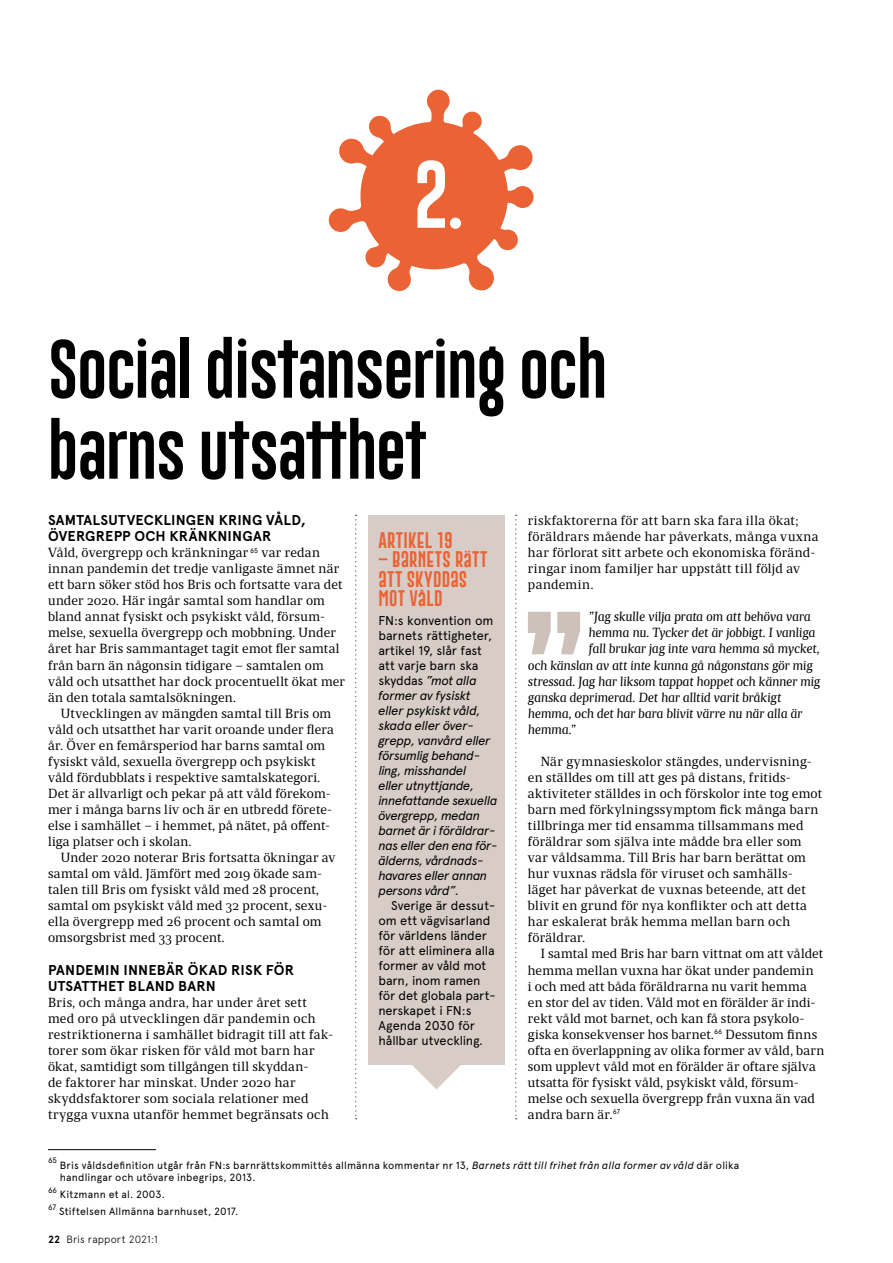
<style>
.page{position:relative;width:893px;height:1263px;background:#fff}
.page>*{position:absolute;margin:0;border:0;box-sizing:border-box;transform-origin:0 0}
.t1{font:69.3px "Bris Gobold Extra 2";color:#fff}
.t2{font:700 60px/81px "Bris Gobold";letter-spacing:-.02em;color:#000}
.t3{font:16.5px/19.5px "Bris Gobold Extra 2";letter-spacing:.01em;color:#eb6234}
.t4{font:700 14.25px/16px "Apercu";letter-spacing:.015em;color:#000}
.t5{font:13.2px/16px "Maga";letter-spacing:.02em;color:#000}
.t6{font:italic 13.2px "Maga";color:#000}
.t7{font:italic 12.75px/15px "Apercu";letter-spacing:-.035em;color:#000}
.t8{font:12.75px/15px "Apercu";letter-spacing:-.01em;color:#000}
.t9{font:10.5px/12.6px "Apercu";letter-spacing:.02em;color:#000}
.t10{font:300 10.5px "Apercu";letter-spacing:.01em;color:#000}
.t11{font:7.8px "Apercu";color:#000}
.s1{font-style:italic}
.s2{font-style:normal}
.s3{font-weight:700}
</style>
<div class="page">
<svg style="left:328px;top:90px;width:206px;height:201px"></svg>
<div style="left:368px;top:515px;width:137px;height:550px;background:#d7ccc6"></div>
<svg style="left:412px;top:1065px;width:49px;height:24px"></svg>
<hr style="left:48px;top:1149px;width:108px;height:1px;background:#000">
<svg style="left:528px;top:612px;width:52px;height:42px"></svg>
<svg style="left:355px;top:514px;width:2px;height:605px"></svg>
<svg style="left:515px;top:514px;width:2px;height:605px"></svg>
<h1 class="t1" style="left:413px;top:150px;width:54px">2.</h1>
<h2 class="t2" style="left:48px;top:333px;width:561px">Social distansering och barns utsatthet</h2>
<p class="t4" style="left:48px;top:512px;width:259px">SAMTALSUTVECKLINGEN KRING VÅLD,<br>ÖVERGREPP OCH KRÄNKNINGAR</p>
<p class="t5" style="left:48px;top:545px;width:299px">Våld, övergrepp och kränkningar <sup>65</sup> var redan innan pandemin det tredje vanligaste ämnet när ett barn söker stöd hos Bris och fortsatte vara det under 2020. Här ingår samtal som handlar om bland annat fysiskt och psykiskt våld, försum&shy;melse, sexuella övergrepp och mobbning. Under året har Bris sammantaget tagit emot fler samtal från barn än någonsin tidigare – samtalen om våld och utsatthet har dock procentuellt ökat mer än den totala samtalsökningen.</p>
<p class="t5" style="left:48px;top:705px;width:287px;text-indent:13px">Utvecklingen av mängden samtal till Bris om våld och utsatthet har varit oroande under flera år. Över en femårsperiod har barns samtal om fysiskt våld, sexuella övergrepp och psykiskt våld fördubblats i respektive samtalskategori.<br>Det är allvarligt och pekar på att våld förekom&shy;mer i många barns liv och är en utbredd förete&shy;else i samhället – i hemmet, på nätet, på offent&shy;liga platser och i skolan.</p>
<p class="t5" style="left:48px;top:849px;width:289px;text-indent:13px">Under 2020 noterar Bris fortsatta ökningar av samtal om våld. Jämfört med 2019 ökade sam&shy;talen till Bris om fysiskt våld med 28 procent, samtal om psykiskt våld med 32 procent, sexu&shy;ella övergrepp med 26 procent och samtal om omsorgsbrist med 33 procent.</p>
<p class="t4" style="left:48px;top:961px;width:248px">PANDEMIN INNEBÄR ÖKAD RISK FÖR<br>UTSATTHET BLAND BARN</p>
<p class="t5" style="left:48px;top:994px;width:287px">Bris, och många andra, har under året sett med oro på utvecklingen där pandemin och restriktionerna i samhället bidragit till att fak&shy;torer som ökar risken för våld mot barn har ökat, samtidigt som tillgången till skyddan-<br>de faktorer har minskat. Under 2020 har skyddsfaktorer som sociala relationer med trygga vuxna utanför hemmet begränsats och</p>
<p class="t11" style="left:48px;top:1156px;width:11px">65</p>
<p class="t9" style="left:60px;top:1158px;width:681px">Bris våldsdefinition utgår från FN:s barnrättskommittés allmänna kommentar nr 13, <span class="s1">Barnets rätt till frihet från alla former av våld</span> där olika handlingar och utövare inbegrips, 2013.</p>
<p class="t11" style="left:48px;top:1185px;width:10px">66</p>
<p class="t9" style="left:60px;top:1188px;width:107px">Kitzmann et al. 2003.</p>
<p class="t11" style="left:48px;top:1202px;width:10px">67</p>
<p class="t9" style="left:59px;top:1205px;width:181px">Stiftelsen Allmänna barnhuset, 2017.</p>
<p class="t5" style="left:528px;top:512px;width:292px">riskfaktorerna för att barn ska fara illa ökat; föräldrars mående har påverkats, många vuxna har förlorat sitt arbete och ekonomiska föränd&shy;ringar inom familjer har uppstått till följd av pandemin.</p>
<p class="t6" style="left:589px;top:609px;width:223px">”Jag skulle vilja prata om att behöva vara</p>
<p class="t6" style="left:589px;top:625px;width:228px">hemma nu. Tycker det är jobbigt. I vanliga</p>
<p class="t6" style="left:589px;top:641px;width:232px">fall brukar jag inte vara hemma så mycket,</p>
<p class="t6" style="left:528px;top:657px;width:286px">och känslan av att inte kunna gå någonstans gör mig</p>
<p class="t6" style="left:528px;top:673px;width:294px">stressad. Jag har liksom tappat hoppet och känner mig</p>
<p class="t6" style="left:528px;top:689px;width:255px">ganska deprimerad. Det har alltid varit bråkigt</p>
<p class="t6" style="left:528px;top:705px;width:276px">hemma, och det har bara blivit värre nu när alla är</p>
<p class="t6" style="left:528px;top:721px;width:49px">hemma.”</p>
<p class="t5" style="left:528px;top:753px;width:296px;text-indent:13px">När gymnasieskolor stängdes, undervisning&shy;en ställdes om till att ges på distans, fritids&shy;aktiviteter ställdes in och förskolor inte tog emot barn med förkylningssymptom fick många barn tillbringa mer tid ensamma tillsammans med föräldrar som själva inte mådde bra eller som var våldsamma. Till Bris har barn berättat om hur vuxnas rädsla för viruset och samhälls&shy;läget har påverkat de vuxnas beteende, att det blivit en grund för nya konflikter och att detta har eskalerat bråk hemma mellan barn och föräldrar.</p>
<p class="t5" style="left:528px;top:946px;width:298px;text-indent:13px">I samtal med Bris har barn vittnat om att våldet hemma mellan vuxna har ökat under pandemin<br>i och med att båda föräldrarna nu varit hemma en stor del av tiden. Våld mot en förälder är indi&shy;rekt våld mot barnet, och kan få stora psykolo&shy;giska konsekvenser hos barnet.<sup>66</sup> Dessutom finns ofta en överlappning av olika former av våld, barn som upplevt våld mot en förälder är oftare själva utsatta för fysiskt våld, psykiskt våld, försum&shy;melse och sexuella övergrepp från vuxna än vad andra barn är.<sup>67</sup></p>
<p class="t3" style="left:378px;top:530px;width:76px">ARTIKEL 19</p>
<p class="t3" style="left:378px;top:550px;width:110px">– BARNETS RÄTT<br>ATT SKYDDAS<br>MOT VÅLD</p>
<p class="t7" style="left:378px;top:613px;width:121px"><span class="s2">FN:s konvention om barnets rättigheter, artikel 19, slår fast att varje barn ska skyddas</span> ”mot alla former av fysiskt eller psykiskt våld, skada eller över&shy;grepp, vanvård eller försumlig behand&shy;ling, misshandel<br>eller utnyttjande, innefattande sexuella övergrepp, medan barnet är i föräldrar&shy;nas eller den ena för&shy;älderns, vårdnads&shy;havares eller annan persons vård”<span class="s2">.</span></p>
<p class="t8" style="left:378px;top:898px;width:118px;text-indent:13px">Sverige är dessut&shy;om ett vägvisarland för världens länder för att eliminera alla former av våld mot barn, inom ramen för det globala part&shy;nerskapet i FN:s<br>Agenda 2030 för hållbar utveckling.</p>
<p class="t10" style="left:48px;top:1233px;width:111px"><span class="s3">22</span> Bris rapport 2021:1</p>
</div>
